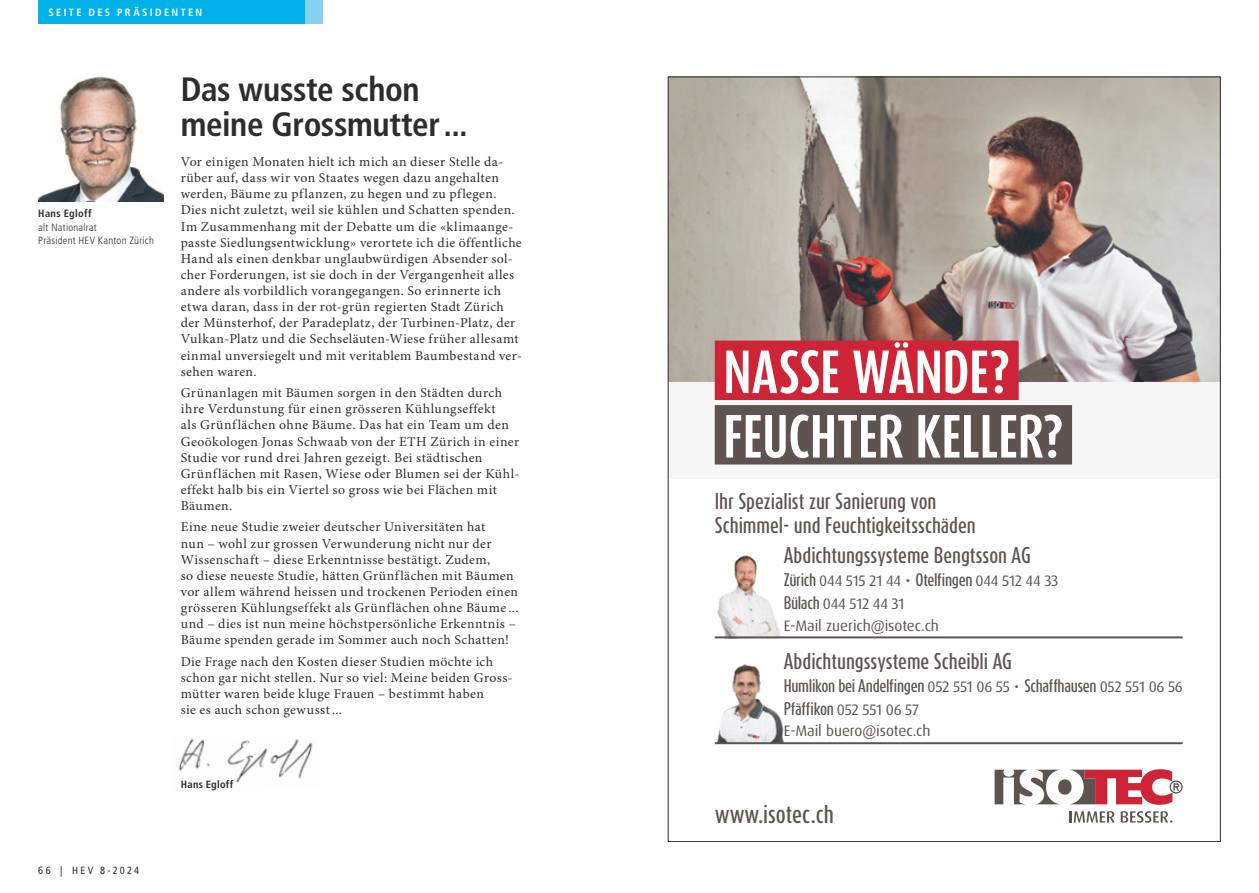
<style>
.page{position:relative;width:1259px;height:893px;background:#fff}
.page>*{position:absolute;margin:0;border:0;box-sizing:border-box;transform-origin:0 0}
.t1{font:700 50.55px/64.5px "Dax Compact OT";color:#fff}
.t2{font:700 condensed 33.75px/35.2px "Frutiger LT Std";letter-spacing:-.01em;color:#2d2c2e}
.t3{font:500 21.45px "Dax Compact OT";color:#5e534f}
.t4{font:500 18.9px/23.2px "Dax Compact OT";letter-spacing:-.005em;color:#5e534f}
.t5{font:15.15px/23.2px "Dax OT";letter-spacing:-.01em;color:#5e534f}
.t6{font:500 15.15px/23.2px "Dax Compact OT";letter-spacing:-.02em;color:#5e534f}
.t7{font:13.5px/16px "Minion Pro";letter-spacing:.025em;color:#2d2c2e}
.t8{font:300 condensed 10.5px/13.5px "Frutiger LT Std";letter-spacing:.025em;color:#2d2c2e}
.t9{font:700 condensed 10.5px "Frutiger LT";letter-spacing:.22em;color:#fff}
.t10{font:condensed 10.5px "Frutiger LT";letter-spacing:.215em;color:#2d2c2e}
.t11{font:700 condensed 10.5px "Frutiger LT Std";letter-spacing:.025em;color:#2d2c2e}
.s1{font-weight:700}
.s2{font-family:"Dax Compact OT";font-weight:500}
.s3{color:#ce2437}
.s4{font-family:"Dax OT";font-weight:400}
.s5{font-family:"Dax OT";font-weight:400;color:#ce2437}
</style>
<div class="page">
<div style="left:668px;top:380px;width:552px;height:99px;background:#f6f6f6"></div>
<img style="left:717px;top:555px;width:64px;height:81px">
<hr style="left:715px;top:636px;width:467px;height:2px;background:#5e534f">
<img style="left:716px;top:664px;width:68px;height:78px">
<hr style="left:715px;top:742px;width:467px;height:2px;background:#5e534f">
<svg style="left:994px;top:770px;width:66px;height:34px"></svg>
<div style="left:1058px;top:779px;width:13px;height:16px;background:#5e534f;border-radius:50%"></div>
<svg style="left:1069px;top:769px;width:113px;height:36px"></svg>
<svg style="left:1069px;top:811px;width:45px;height:11px"></svg>
<svg style="left:1120px;top:811px;width:52px;height:12px"></svg>
<img style="left:670px;top:79px;width:548px;height:303px">
<div style="left:715px;top:341px;width:303px;height:59px;background:#ce2437"></div>
<div style="left:715px;top:405px;width:357px;height:59px;background:#5e534f"></div>
<div style="left:38px;top:0;width:267px;height:23px;background:#00b2e7"></div>
<div style="left:305px;top:0;width:17px;height:23px;background:#87d1f0"></div>
<img style="left:38px;top:76px;width:126px;height:125px">
<img style="left:178px;top:738px;width:135px;height:45px">
<p class="t9" style="left:49px;top:6px;width:155px">SEITE DES PRÄSIDENTEN</p>
<p class="t8" style="left:38px;top:207px;width:117px"><span class="s1">Hans Egloff<br></span>alt Nationalrat<br>Präsident HEV Kanton Zürich</p>
<p class="t2" style="left:181px;top:72px;width:289px">Das wusste schon meine Grossmutter...</p>
<p class="t7" style="left:181px;top:154px;width:343px">Vor einigen Monaten hielt ich mich an dieser Stelle da&shy;rüber auf, dass wir von Staates wegen dazu angehalten werden, Bäume zu pflanzen, zu hegen und zu pflegen.<br>Dies nicht zuletzt, weil sie kühlen und Schatten spenden.<br>Im Zusammenhang mit der Debatte um die «klimaange&shy;passte Siedlungsentwicklung» verortete ich die öffentliche Hand als einen denkbar unglaubwürdigen Absender sol&shy;cher Forderungen, ist sie doch in der Vergangenheit alles andere als vorbildlich vorangegangen. So erinnerte ich etwa daran, dass in der rot-grün regierten Stadt Zürich der Münsterhof, der Paradeplatz, der Turbinen-Platz, der Vulkan-Platz und die Sechseläuten-Wiese früher allesamt einmal unversiegelt und mit veritablem Baumbestand ver&shy;sehen waren.</p>
<p class="t7" style="left:181px;top:385px;width:340px">Grünanlagen mit Bäumen sorgen in den Städten durch ihre Verdunstung für einen grösseren Kühlungseffekt<br>als Grünflächen ohne Bäume. Das hat ein Team um den Geoökologen Jonas Schwaab von der ETH Zürich in einer Studie vor rund drei Jahren gezeigt. Bei städtischen Grünflächen mit Rasen, Wiese oder Blumen sei der Kühl&shy;effekt halb bis ein Viertel so gross wie bei Flächen mit Bäumen.</p>
<p class="t7" style="left:181px;top:520px;width:339px">Eine neue Studie zweier deutscher Universitäten hat<br>nun – wohl zur grossen Verwunderung nicht nur der Wissenschaft – diese Erkenntnisse bestätigt. Zudem,<br>so diese neueste Studie, hätten Grünflächen mit Bäumen vor allem während heissen und trockenen Perioden einen grösseren Kühlungseffekt als Grünflächen ohne Bäume ... und – dies ist nun meine höchstpersönliche Erkenntnis – Bäume spenden gerade im Sommer auch noch Schatten!</p>
<p class="t7" style="left:181px;top:654px;width:333px">Die Frage nach den Kosten dieser Studien möchte ich schon gar nicht stellen. Nur so viel: Meine beiden Gross&shy;mütter waren beide kluge Frauen – bestimmt haben<br>sie es auch schon gewusst ...</p>
<p class="t11" style="left:181px;top:778px;width:54px">Hans Egloff</p>
<p class="t10" style="left:38px;top:864px;width:102px">66 | HEV 8-2024</p>
<p class="t1" style="left:723px;top:340px;width:342px">NASSE WÄNDE?<br>FEUCHTER KELLER?</p>
<p class="t4" style="left:715px;top:490px;width:262px">Ihr Spezialist zur Sanierung von<br>Schimmel- und Feuchtigkeitsschäden</p>
<p class="t4" style="left:784px;top:543px;width:248px">Abdichtungssysteme Bengtsson AG</p>
<p class="t5" style="left:784px;top:569px;width:276px"><span class="s2">Zürich</span> 044 515 21 44 <span class="s3">∙</span> <span class="s2">Otelfingen</span> 044 512 44 33<br><span class="s2">Bülach</span> 044 512 44 31</p>
<p class="t5" style="left:784px;top:614px;width:157px">E-Mail zuerich@isotec.ch</p>
<p class="t4" style="left:784px;top:649px;width:230px">Abdichtungssysteme Scheibli AG</p>
<p class="t6" style="left:784px;top:674px;width:401px">Humlikon bei Andelfingen <span class="s4">052 551 06 55</span> <span class="s5">∙</span> Schaffhausen <span class="s4">052 551 06 56<br></span>Pfäffikon <span class="s4">052 551 06 57</span></p>
<p class="t5" style="left:784px;top:720px;width:148px">E-Mail buero@isotec.ch</p>
<p class="t3" style="left:715px;top:799px;width:121px">www.isotec.ch</p>
</div>
